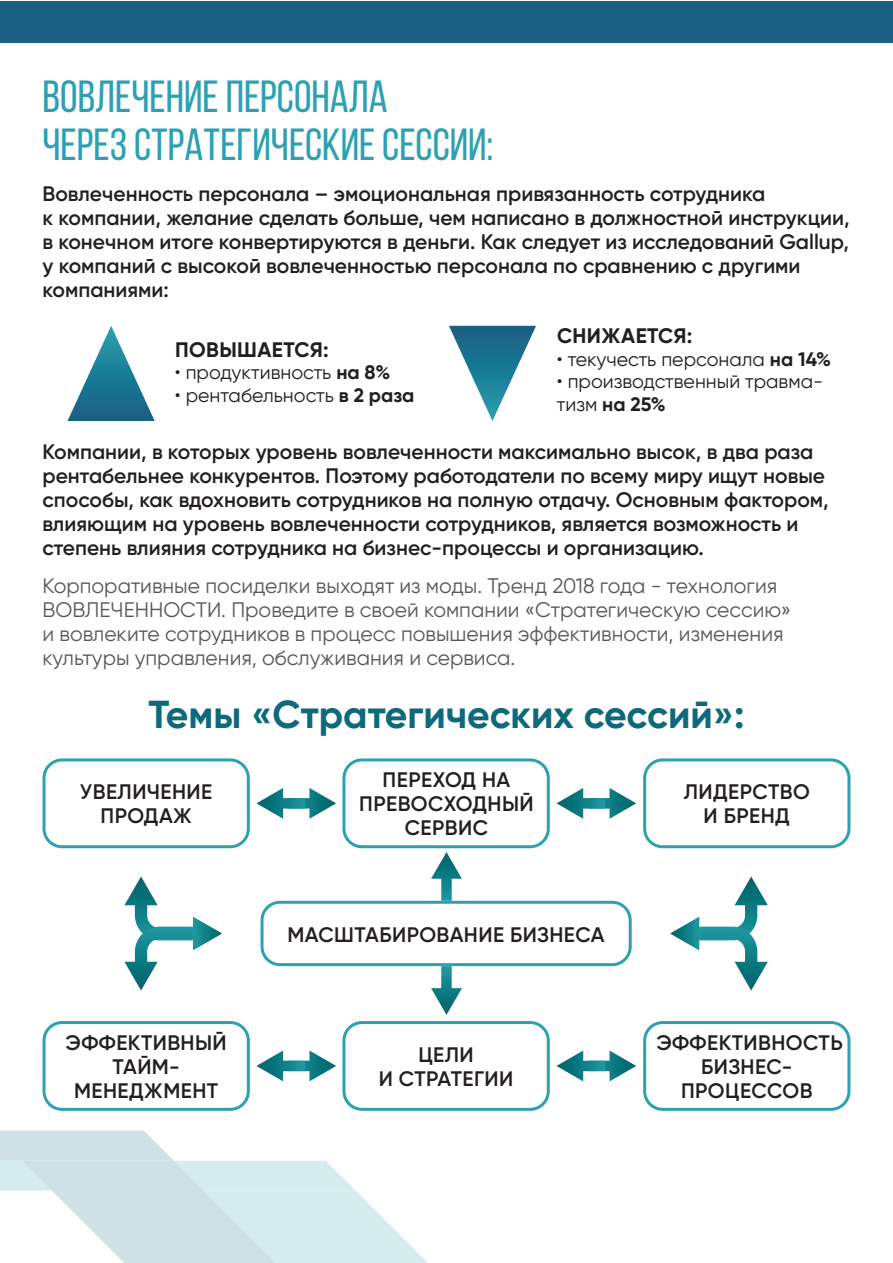
<style>
.page{position:relative;width:893px;height:1263px;background:#fff}
.page>*{position:absolute;margin:0;border:0;box-sizing:border-box;transform-origin:0 0}
.t1{font:45px "Bebas Neue";color:#2ca1b1}
.t2{font:700 39px "Gilroy";color:#0e6a7a}
.t3{font:600 21px/24px "Gilroy";color:#231f20}
.t4{font:21px/24px "Gilroy";color:#57585a}
.t5{font:600 21px/24px "Gilroy";letter-spacing:.02em;color:#231f20;text-align:center}
.t6{font:700 21px "Gilroy";letter-spacing:.02em;color:#231f20}
.t7{font:19.5px/22.5px "Gilroy";color:#231f20}
.s1{font-weight:700}
</style>
<div class="page">
<svg style="left:0;top:1131px;width:428px;height:132px"></svg>
<svg style="left:431px;top:966px;width:31px;height:49px"></svg>
<svg style="left:431px;top:852px;width:31px;height:49px"></svg>
<svg style="left:256px;top:788px;width:80px;height:31px"></svg>
<svg style="left:256px;top:1050px;width:80px;height:31px"></svg>
<svg style="left:556px;top:788px;width:80px;height:31px"></svg>
<svg style="left:556px;top:1050px;width:80px;height:31px"></svg>
<div style="left:260px;top:901px;width:372px;height:65px;border:3px solid #2ca1b1;border-radius:18px"></div>
<div style="left:43px;top:758px;width:207px;height:90px;border:3px solid #2ca1b1;border-radius:18px"></div>
<div style="left:43px;top:1021px;width:207px;height:90px;border:3px solid #2ca1b1;border-radius:18px"></div>
<div style="left:342px;top:758px;width:208px;height:90px;border:3px solid #2ca1b1;border-radius:18px"></div>
<div style="left:342px;top:1021px;width:208px;height:90px;border:3px solid #2ca1b1;border-radius:18px"></div>
<div style="left:643px;top:758px;width:207px;height:90px;border:3px solid #2ca1b1;border-radius:18px"></div>
<div style="left:643px;top:1021px;width:207px;height:90px;border:3px solid #2ca1b1;border-radius:18px"></div>
<svg style="left:670px;top:876px;width:98px;height:114px"></svg>
<svg style="left:124px;top:876px;width:98px;height:114px"></svg>
<svg style="left:68px;top:326px;width:87px;height:95px"></svg>
<svg style="left:449px;top:326px;width:87px;height:95px"></svg>
<div style="left:0;top:1px;width:893px;height:42px;background:#196083"></div>
<p class="t1" style="left:43px;top:72px;width:347px">Вовлечение персонала</p>
<p class="t1" style="left:43px;top:120px;width:453px">через стратегические сессии:</p>
<p class="t3" style="left:43px;top:182px;width:809px">Вовлеченность персонала – эмоциональная привязанность сотрудника<br>к компании, желание сделать больше, чем написано в должностной инструкции, в конечном итоге конвертируются в деньги. Как следует из исследований Gallup, у компаний с высокой вовлеченностью персонала по сравнению с другими компаниями:</p>
<p class="t6" style="left:175px;top:336px;width:155px">ПОВЫШАЕТСЯ:</p>
<p class="t7" style="left:175px;top:361px;width:217px">• продуктивность <span class="s1">на 8%</span></p>
<p class="t7" style="left:175px;top:383px;width:241px">• рентабельность <span class="s1">в 2 раза</span></p>
<p class="t6" style="left:557px;top:323px;width:137px">СНИЖАЕТСЯ:</p>
<p class="t7" style="left:557px;top:347px;width:276px">• текучесть персонала <span class="s1">на 14%</span></p>
<p class="t7" style="left:557px;top:370px;width:268px">• производственный травма&shy;тизм <span class="s1">на 25%</span></p>
<p class="t3" style="left:43px;top:439px;width:788px">Компании, в которых уровень вовлеченности максимально высок, в два раза рентабельнее конкурентов. Поэтому работодатели по всему миру ищут новые способы, как вдохновить сотрудников на полную отдачу. Основным фактором, влияющим на уровень вовлеченности сотрудников, является возможность и степень влияния сотрудника на бизнес-процессы и организацию.</p>
<p class="t4" style="left:43px;top:573px;width:750px">Корпоративные посиделки выходят из моды. Тренд 2018 года - технология ВОВЛЕЧЕННОСТИ. Проведите в своей компании «Стратегическую сессию» и вовлеките сотрудников в процесс повышения эффективности, изменения культуры управления, обслуживания и сервиса.</p>
<p class="t2" style="left:148px;top:689px;width:598px">Темы «Стратегических сессий»:</p>
<p class="t5" style="left:80px;top:780px;width:134px">УВЕЛИЧЕНИЕ</p>
<p class="t5" style="left:100px;top:804px;width:93px">ПРОДАЖ</p>
<p class="t5" style="left:66px;top:1030px;width:163px">ЭФФЕКТИВНЫЙ<br>ТАЙМ-<br>МЕНЕДЖМЕНТ</p>
<p class="t5" style="left:359px;top:768px;width:176px">ПЕРЕХОД НА<br>ПРЕВОСХОДНЫЙ<br>СЕРВИС</p>
<p class="t5" style="left:287px;top:922px;width:319px">МАСШТАБИРОВАНИЕ БИЗНЕСА</p>
<p class="t5" style="left:418px;top:1042px;width:57px">ЦЕЛИ</p>
<p class="t5" style="left:379px;top:1066px;width:136px">И СТРАТЕГИИ</p>
<p class="t5" style="left:684px;top:780px;width:127px">ЛИДЕРСТВО</p>
<p class="t5" style="left:704px;top:804px;width:88px">И БРЕНД</p>
<p class="t5" style="left:656px;top:1030px;width:188px">ЭФФЕКТИВНОСТЬ<br>БИЗНЕС-<br>ПРОЦЕССОВ</p>
</div>
